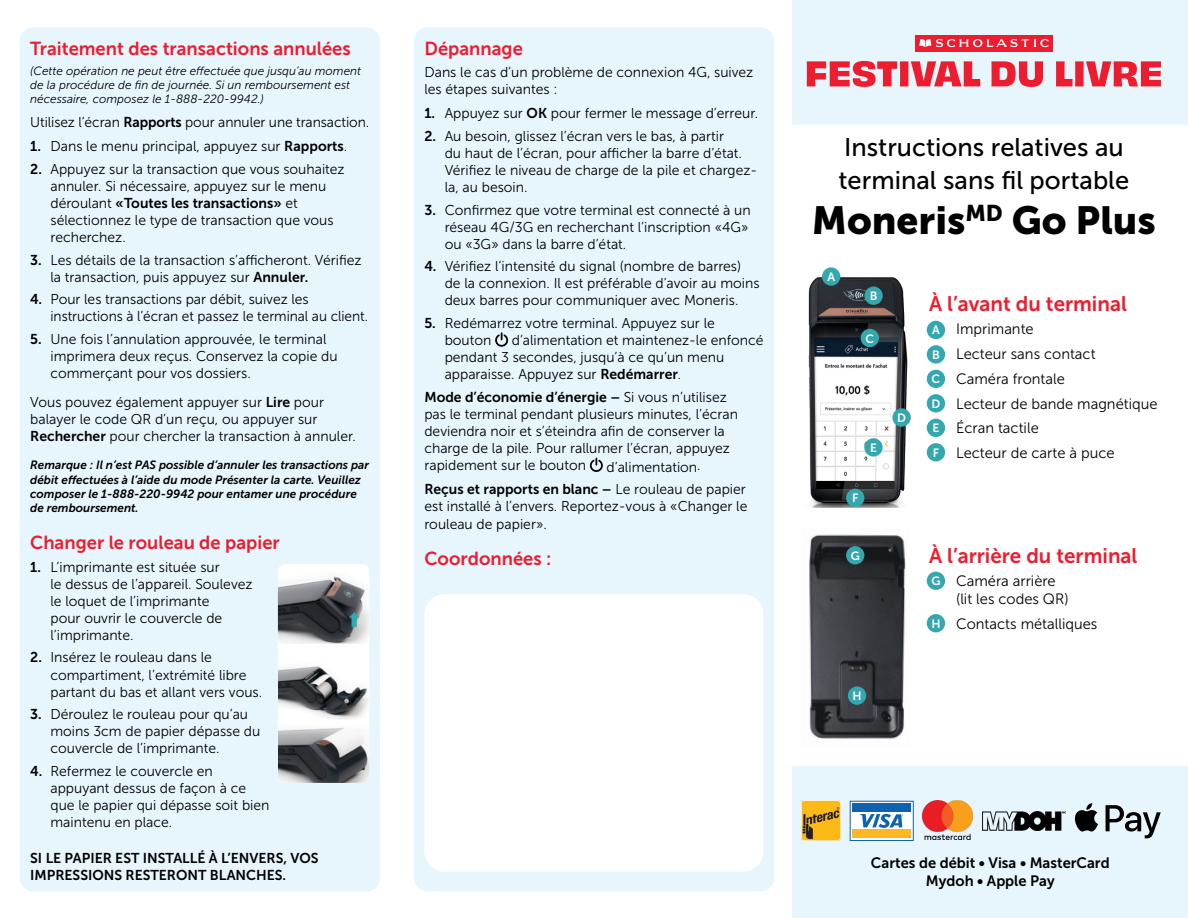
<style>
.page{position:relative;width:1188px;height:918px;background:#fff}
.page>*{position:absolute;margin:0;border:0;box-sizing:border-box;transform-origin:0 0}
.t1{font:39px "Museo Sans 900";color:#000}
.t2{font:25.5px/33px "Museo Sans 500";color:#000}
.Subheader{font:21px "Museo Sans 700";color:#ed1c2f}
.Subheader-2{font:18.75px "Museo Sans 700";color:#ed1c2f}
.Body{font:15px/18px "Museo Sans 300";color:#000}
.Subheader-3{font:15px/18px "Museo Sans 700";color:#000;text-align:center}
.Body-2{font:14.25px/17.1px "Museo Sans 300";color:#000}
.Body-3{font:14.25px/17.1px "Museo Sans 700";color:#000}
.Body-4{font:italic 12px/14.4px "Museo Sans 700";color:#000}
.Body-5{font:italic 12px/14.4px "Museo Sans 300";color:#000}
.t3{font:12px "Museo Sans 700";color:#fff}
.s1{font-family:"Museo Sans 700"}
</style>
<div class="page">
<div style="left:20px;top:27px;width:360px;height:864px;background:#e7f6fd;border-radius:14px"></div>
<div style="left:793px;top:0;width:395px;height:124px;background:#e7f6fd"></div>
<div style="left:793px;top:767px;width:395px;height:151px;background:#e7f6fd"></div>
<div style="left:414px;top:27px;width:360px;height:864px;background:#e7f6fd;border-radius:14px"></div>
<div style="left:424px;top:594px;width:340px;height:278px;background:#fff;border-radius:20px"></div>
<svg style="left:495px;top:333px;width:13px;height:14px"></svg>
<svg style="left:590px;top:458px;width:13px;height:14px"></svg>
<div style="left:927px;top:321px;width:18px;height:18px;background:#35a7af;border-radius:50%"></div>
<div style="left:927px;top:572px;width:18px;height:18px;background:#35a7af;border-radius:50%"></div>
<div style="left:927px;top:345px;width:18px;height:19px;background:#35a7af;border-radius:50%"></div>
<div style="left:927px;top:614px;width:18px;height:18px;background:#35a7af;border-radius:50%"></div>
<div style="left:927px;top:370px;width:18px;height:18px;background:#35a7af;border-radius:50%"></div>
<div style="left:927px;top:394px;width:18px;height:19px;background:#35a7af;border-radius:50%"></div>
<div style="left:927px;top:419px;width:18px;height:18px;background:#35a7af;border-radius:50%"></div>
<div style="left:927px;top:443px;width:18px;height:18px;background:#35a7af;border-radius:50%"></div>
<div style="left:915px;top:35px;width:138px;height:17px;background:#ed1c2f"></div>
<svg style="left:919px;top:39px;width:130px;height:8px"></svg>
<svg style="left:807px;top:61px;width:173px;height:26px"></svg>
<svg style="left:991px;top:61px;width:52px;height:26px"></svg>
<svg style="left:1056px;top:61px;width:105px;height:25px"></svg>
<img style="left:801px;top:801px;width:40px;height:40px">
<svg style="left:850px;top:801px;width:64px;height:40px"></svg>
<div style="left:852px;top:804px;width:59px;height:8px;background:#0f62af"></div>
<div style="left:852px;top:830px;width:59px;height:8px;background:#fdb724"></div>
<svg style="left:860px;top:814px;width:43px;height:14px"></svg>
<img style="left:922px;top:800px;width:51px;height:39px">
<img style="left:982px;top:811px;width:84px;height:19px">
<svg style="left:1075px;top:803px;width:86px;height:35px"></svg>
<div style="left:278px;top:564px;width:91px;height:219px;background:#fff;border-radius:7px"></div>
<img style="left:278px;top:576px;width:91px;height:68px">
<img style="left:278px;top:666px;width:91px;height:54px">
<img style="left:278px;top:727px;width:91px;height:56px">
<img style="left:808px;top:270px;width:100px;height:238px">
<div style="left:864px;top:438px;width:19px;height:19px;background:#35a7af;border-radius:50%"></div>
<div style="left:846px;top:489px;width:18px;height:18px;background:#35a7af;border-radius:50%"></div>
<div style="left:822px;top:267px;width:18px;height:19px;background:#35a7af;border-radius:50%"></div>
<div style="left:864px;top:287px;width:19px;height:18px;background:#35a7af;border-radius:50%"></div>
<div style="left:861px;top:329px;width:18px;height:18px;background:#35a7af;border-radius:50%"></div>
<img style="left:809px;top:534px;width:97px;height:205px">
<div style="left:846px;top:546px;width:18px;height:18px;background:#35a7af;border-radius:50%"></div>
<div style="left:848px;top:686px;width:18px;height:19px;background:#35a7af;border-radius:50%"></div>
<div style="left:892px;top:408px;width:19px;height:19px;background:#35a7af;border-radius:50%"></div>
<p class="Subheader-2" style="left:30px;top:38px;width:322px">Traitement des transactions annulées</p>
<p class="Body-5" style="left:30px;top:63px;width:332px">(Cette opération ne peut être effectuée que jusqu’au moment de la procédure de fin de journée. Si un remboursement est nécessaire, composez le 1-888-220-9942.)</p>
<p class="Body-2" style="left:30px;top:114px;width:341px">Utilisez l’écran <span class="s1">Rapports</span> pour annuler une transaction.</p>
<p class="Body-2" style="left:30px;top:138px;width:319px"><span class="s1">1.</span> Dans le menu principal, appuyez sur <span class="s1">Rapports</span>.</p>
<p class="Body-2" style="left:50px;top:160px;width:296px;text-indent:-20px"><span class="s1">2.</span> Appuyez sur la transaction que vous souhaitez annuler. Si nécessaire, appuyez sur le menu déroulant <span class="s1">« Toutes les transactions »</span> et sélectionnez le type de transaction que vous recherchez.</p>
<p class="Body-2" style="left:50px;top:251px;width:313px;text-indent:-20px"><span class="s1">3.</span> Les détails de la transaction s’afficheront. Vérifiez la transaction, puis appuyez sur <span class="s1">Annuler.</span></p>
<p class="Body-2" style="left:50px;top:291px;width:319px;text-indent:-20px"><span class="s1">4.</span> Pour les transactions par débit, suivez les instructions à l’écran et passez le terminal au client.</p>
<p class="Body-2" style="left:50px;top:330px;width:289px;text-indent:-20px"><span class="s1">5.</span> Une fois l’annulation approuvée, le terminal imprimera deux reçus. Conservez la copie du commerçant pour vos dossiers.</p>
<p class="Body-2" style="left:30px;top:394px;width:327px">Vous pouvez également appuyer sur <span class="s1">Lire</span> pour balayer le code QR d’un reçu, ou appuyer sur<br><span class="s1">Rechercher</span> pour chercher la transaction à annuler.</p>
<p class="Body-4" style="left:30px;top:458px;width:340px">Remarque : Il n’est PAS possible d’annuler les transactions par débit effectuées à l’aide du mode Présenter la carte. Veuillez composer le 1-888-220-9942 pour entamer une procédure de remboursement.</p>
<p class="Subheader-2" style="left:30px;top:532px;width:251px">Changer le rouleau de papier</p>
<p class="Body-2" style="left:50px;top:558px;width:204px;text-indent:-20px"><span class="s1">1.</span> L’imprimante est située sur<br>le dessus de l’appareil. Soulevez le loquet de l’imprimante<br>pour ouvrir le couvercle de l’imprimante.</p>
<p class="Body-2" style="left:50px;top:649px;width:213px;text-indent:-20px"><span class="s1">2.</span> Insérez le rouleau dans le compartiment, l’extrémité libre partant du bas et allant vers vous.</p>
<p class="Body-2" style="left:50px;top:706px;width:211px;text-indent:-20px"><span class="s1">3.</span> Déroulez le rouleau pour qu’au moins 3cm de papier dépasse du couvercle de l’imprimante.</p>
<p class="Body-2" style="left:50px;top:763px;width:220px;text-indent:-20px"><span class="s1">4.</span> Refermez le couvercle en appuyant dessus de façon à ce que le papier qui dépasse soit bien maintenu en place.</p>
<p class="Body-3" style="left:30px;top:850px;width:290px">SI LE PAPIER EST INSTALLÉ À L’ENVERS, VOS<br>IMPRESSIONS RESTERONT BLANCHES.</p>
<p class="Subheader-2" style="left:424px;top:38px;width:100px">Dépannage</p>
<p class="Body-2" style="left:424px;top:64px;width:330px">Dans le cas d’un problème de connexion 4G, suivez les étapes suivantes :</p>
<p class="Body-2" style="left:424px;top:105px;width:335px"><span class="s1">1.</span> Appuyez sur <span class="s1">OK</span> pour fermer le message d’erreur.</p>
<p class="Body-2" style="left:445px;top:127px;width:314px;text-indent:-20px"><span class="s1">2.</span> Au besoin, glissez l’écran vers le bas, à partir<br>du haut de l’écran, pour afficher la barre d’état.<br>Vérifiez le niveau de charge de la pile et chargez&shy;la, au besoin.</p>
<p class="Body-2" style="left:445px;top:201px;width:308px;text-indent:-20px"><span class="s1">3.</span> Confirmez que votre terminal est connecté à un réseau 4G/3G en recherchant l’inscription « 4G » ou « 3G » dans la barre d’état.</p>
<p class="Body-2" style="left:445px;top:258px;width:317px;text-indent:-20px"><span class="s1">4.</span> Vérifiez l’intensité du signal (nombre de barres) de la connexion. Il est préférable d’avoir au moins deux barres pour communiquer avec Moneris.</p>
<p class="Body-2" style="left:445px;top:315px;width:272px;text-indent:-20px"><span class="s1">5.</span> Redémarrez votre terminal. Appuyez sur le bouton</p>
<p class="Body-2" style="left:445px;top:332px;width:320px;text-indent:67px">d’alimentation et maintenez-le enfoncé pendant 3 secondes, jusqu’à ce qu’un menu apparaisse. Appuyez sur <span class="s1">Redémarrer</span>.</p>
<p class="Body-2" style="left:424px;top:389px;width:315px"><span class="s1">Mode d’économie d’énergie –</span> Si vous n’utilisez pas le terminal pendant plusieurs minutes, l’écran deviendra noir et s’éteindra afin de conserver la charge de la pile. Pour rallumer l’écran, appuyez rapidement sur le bouton</p>
<p class="Body-2" style="left:607px;top:459px;width:96px">d’alimentation.</p>
<p class="Body-2" style="left:424px;top:481px;width:324px;text-align:justify"><span class="s1">Reçus et rapports en blanc –</span> Le rouleau de papier est installé à l’envers. Reportez-vous à « Changer le rouleau de papier ».</p>
<p class="Subheader-2" style="left:424px;top:548px;width:129px">Coordonnées :</p>
<p class="t2" style="left:839px;top:131px;width:292px">Instructions relatives au terminal sans fil portable</p>
<p class="t1" style="left:812px;top:198px;width:346px">Moneris<sup>MD</sup> Go Plus</p>
<p class="t3" style="left:827px;top:270px;width:9px">A</p>
<p class="t3" style="left:870px;top:289px;width:9px">B</p>
<p class="t3" style="left:866px;top:332px;width:10px">C</p>
<p class="t3" style="left:870px;top:441px;width:8px">E</p>
<p class="t3" style="left:852px;top:492px;width:8px">F</p>
<p class="t3" style="left:851px;top:549px;width:11px">G</p>
<p class="t3" style="left:897px;top:411px;width:10px">D</p>
<p class="Subheader" style="left:929px;top:292px;width:199px">À l’avant du terminal</p>
<p class="Body" style="left:956px;top:320px;width:79px">Imprimante</p>
<p class="Body" style="left:956px;top:345px;width:141px">Lecteur sans contact</p>
<p class="Body" style="left:956px;top:370px;width:110px">Caméra frontale</p>
<p class="Body" style="left:956px;top:394px;width:203px">Lecteur de bande magnétique</p>
<p class="Body" style="left:956px;top:419px;width:84px">Écran tactile</p>
<p class="Body" style="left:956px;top:444px;width:160px">Lecteur de carte à puce</p>
<p class="t3" style="left:932px;top:324px;width:9px">A</p>
<p class="t3" style="left:932px;top:348px;width:9px">B</p>
<p class="t3" style="left:932px;top:373px;width:10px">C</p>
<p class="t3" style="left:932px;top:397px;width:10px">D</p>
<p class="t3" style="left:932px;top:422px;width:8px">E</p>
<p class="t3" style="left:933px;top:446px;width:8px">F</p>
<p class="Subheader" style="left:929px;top:544px;width:210px">À l’arrière du terminal</p>
<p class="Body" style="left:956px;top:572px;width:114px">Caméra arrière (lit les codes QR)</p>
<p class="Body" style="left:956px;top:615px;width:143px">Contacts métalliques</p>
<p class="t3" style="left:931px;top:574px;width:11px">G</p>
<p class="t3" style="left:931px;top:617px;width:11px">H</p>
<p class="t3" style="left:852px;top:689px;width:11px">H</p>
<p class="Subheader-3" style="left:871px;top:854px;width:240px">Cartes de débit • Visa • MasterCard<br>Mydoh • Apple Pay</p>
</div>
